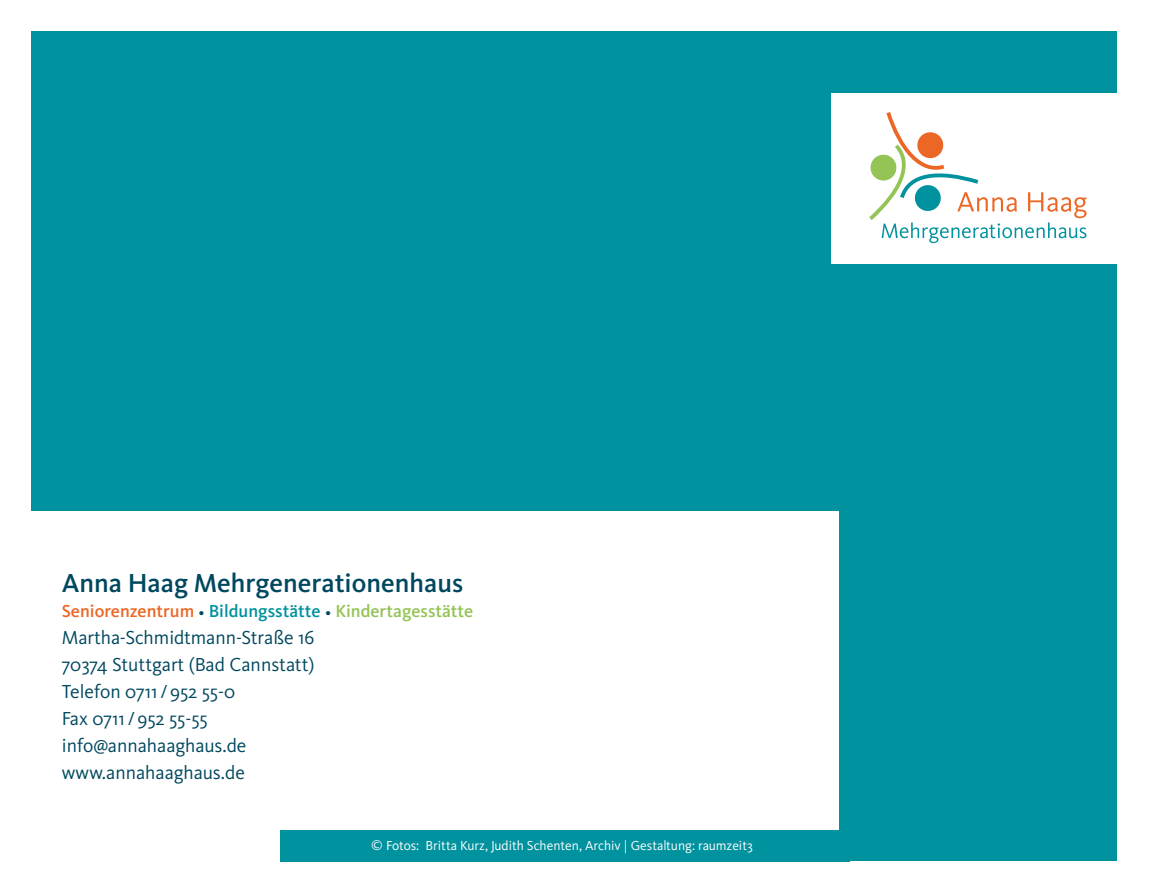
<style>
.page{position:relative;width:1149px;height:893px;background:#fff}
.page>*{position:absolute;margin:0;border:0;box-sizing:border-box;transform-origin:0 0}
.t1{font:500 27px "Kievit";color:#00485f}
.t2{font:19.5px/27px "Kievit";color:#00485f}
.t3{font:500 18px "Kievit";color:#94c356}
.t4{font:13.5px "Kievit";color:#fff}
.s1{color:#ec6725}
.s2{font-size:13.5px;color:#00485f}
.s3{color:#00929e}
</style>
<div class="page">
<div style="left:32px;top:32px;width:807px;height:479px;background:#00929e"></div>
<div style="left:280px;top:830px;width:568px;height:31px;background:#00929e"></div>
<div style="left:839px;top:32px;width:277px;height:829px;background:#00929e"></div>
<div style="left:831px;top:94px;width:294px;height:170px;background:#fff"></div>
<svg style="left:869px;top:112px;width:217px;height:131px"></svg>
<h1 class="t1" style="left:62px;top:566px;width:403px">Anna Haag Mehrgenerationenhaus</h1>
<p class="t3" style="left:62px;top:600px;width:413px"><span class="s1">Seniorenzentrum</span> <span class="s2">•</span> <span class="s3">Bildungsstätte</span> <span class="s2">•</span> Kindertagesstätte</p>
<p class="t2" style="left:62px;top:624px;width:254px">Martha-Schmidtmann-Straße 16<br>70374 Stuttgart (Bad Cannstatt)<br>Telefon 0711 /952 55-0<br>Fax 0711 /952 55-55 info@annahaaghaus.de www.annahaaghaus.de</p>
<p class="t4" style="left:371px;top:837px;width:383px">© Fotos: Britta Kurz, Judith Schenten, Archiv | Gestaltung: raumzeit3</p>
</div>
